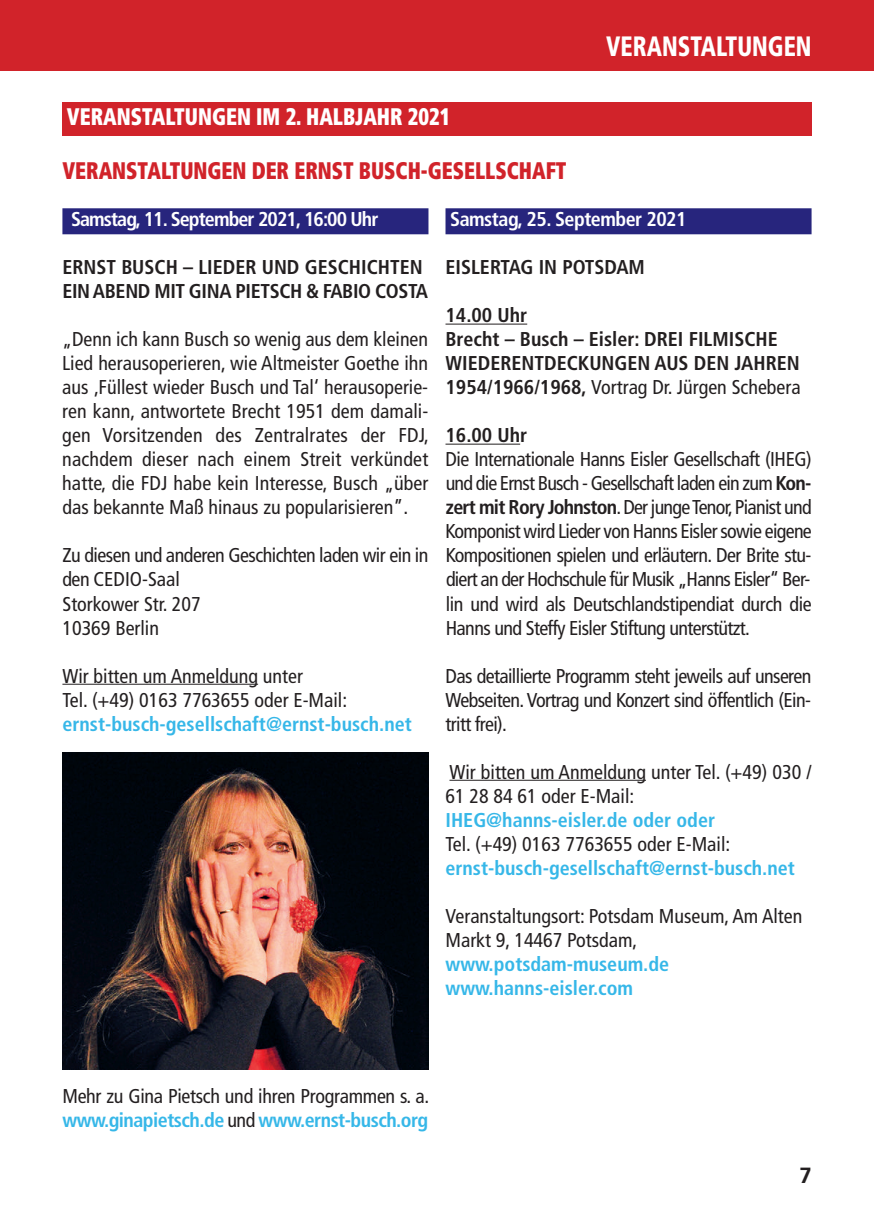
<style>
.page{position:relative;width:874px;height:1225px;background:#fff}
.page>*{position:absolute;margin:0;border:0;box-sizing:border-box;transform-origin:0 0}
.t1{font:900 condensed 28px "Frutiger";color:#fff;scale:.84 1}
.t2{font:900 condensed 24px "Frutiger";color:#d1232a;scale:.85 1}
.t3{font:900 condensed 24px "Frutiger";color:#fff;scale:.85 1}
.t4{font:700 22px "Frutiger";color:#231f20}
.t5{font:condensed 20px/24px "Frutiger LT Com";color:#231f20}
.t6{font:700 condensed 20px/24px "Frutiger LT Com";color:#231f20}
.t7{font:700 condensed 20px/24px "Frutiger LT Com";color:#36b7e8}
.t8{font:condensed 20px/24px "Frutiger LT Com";letter-spacing:-.025em;color:#231f20}
.t9{font:700 condensed 20px "Frutiger LT Com";letter-spacing:-.045em;color:#fff}
.t10{font:700 condensed 20px "Frutiger LT Com";letter-spacing:-.025em;color:#fff}
.s1{font-weight:400}
.s2{font-weight:700}
.s3{font-weight:700;color:#36b7e8}
</style>
<div class="page">
<div style="left:0;top:0;width:873px;height:71px;background:#d1232a"></div>
<div style="left:62px;top:102px;width:749px;height:34px;background:#d1232a"></div>
<div style="left:62px;top:208px;width:366px;height:26px;background:#27257d"></div>
<hr style="left:62px;top:683px;width:196px;height:1px;background:#231f20">
<div style="left:445px;top:208px;width:366px;height:26px;background:#27257d"></div>
<hr style="left:445px;top:323px;width:82px;height:1px;background:#231f20">
<hr style="left:445px;top:443px;width:75px;height:1px;background:#231f20">
<hr style="left:449px;top:779px;width:196px;height:1px;background:#231f20">
<img style="left:62px;top:752px;width:366px;height:318px">
<h1 class="t1" style="left:606px;top:35px;width:246px">VERANSTALTUNGEN</h1>
<p class="t3" style="left:67px;top:107px;width:452px">VERANSTALTUNGEN IM 2. HALBJAHR 2021</p>
<p class="t2" style="left:62px;top:161px;width:594px">VERANSTALTUNGEN DER ERNST BUSCH-GESELLSCHAFT</p>
<p class="t9" style="left:71px;top:207px;width:309px">Samstag, 11. September 2021, 16:00 Uhr</p>
<p class="t6" style="left:62px;top:255px;width:367px">ERNST BUSCH – LIEDER UND GESCHICHTEN<br>EIN ABEND MIT GINA PIETSCH &amp; FABIO COSTA</p>
<p class="t5" style="left:62px;top:327px;width:368px;text-align:justify">„Denn ich kann Busch so wenig aus dem kleinen Lied herausoperieren, wie Altmeister Goethe ihn aus ‚Füllest wieder Busch und Tal‘ herausoperie&shy;ren kann, antwortete Brecht 1951 dem damali&shy;gen Vorsitzenden des Zentralrates der FDJ, nachdem dieser nach einem Streit verkündet hatte, die FDJ habe kein Interesse, Busch „über das bekannte Maß hinaus zu popularisieren”.</p>
<p class="t8" style="left:62px;top:543px;width:367px">Zu diesen und anderen Geschichten laden wir ein in den CEDIO-Saal<br>Storkower Str. 207<br>10369 Berlin</p>
<p class="t5" style="left:62px;top:663px;width:286px">Wir bitten um Anmeldung unter<br>Tel. (+49) 0163 7763655 oder E-Mail:</p>
<p class="t7" style="left:62px;top:711px;width:351px">ernst-busch-gesellschaft@ernst-busch.net</p>
<p class="t10" style="left:450px;top:207px;width:238px">Samstag, 25. September 2021</p>
<p class="t6" style="left:445px;top:255px;width:201px">EISLERTAG IN POTSDAM</p>
<p class="t6" style="left:445px;top:303px;width:356px">14.00 Uhr<br>Brecht – Busch – Eisler: DREI FILMISCHE<br>WIEDERENTDECKUNGEN AUS DEN JAHREN<br>1954/1966/1968, <span class="s1">Vortrag Dr. Jürgen Schebera</span></p>
<p class="t6" style="left:445px;top:423px;width:83px">16.00 Uhr</p>
<p class="t5" style="left:445px;top:447px;width:367px;text-align:justify">Die Internationale Hanns Eisler Gesellschaft (IHEG) und die Ernst Busch - Gesellschaft laden ein zum <span class="s2">Kon&shy;zert mit Rory Johnston</span>. Der junge Tenor, Pianist und Komponist wird Lieder von Hanns Eisler sowie eigene Kompositionen spielen und erläutern. Der Brite stu&shy;diert an der Hochschule für Musik „Hanns Eisler“ Ber&shy;lin und wird als Deutschlandstipendiat durch die Hanns und Steffy Eisler Stiftung unterstützt.</p>
<p class="t5" style="left:445px;top:663px;width:367px;text-align:justify">Das detaillierte Programm steht jeweils auf unseren Webseiten. Vortrag und Konzert sind öffentlich (Ein&shy;tritt frei).</p>
<p class="t5" style="left:445px;top:759px;width:367px">Wir bitten um Anmeldung unter Tel. (+49) 030 /<br>61 28 84 61 oder E-Mail:</p>
<p class="t7" style="left:445px;top:807px;width:271px">IHEG@hanns-eisler.de oder oder</p>
<p class="t5" style="left:445px;top:831px;width:286px">Tel. (+49) 0163 7763655 oder E-Mail:</p>
<p class="t7" style="left:445px;top:855px;width:351px">ernst-busch-gesellschaft@ernst-busch.net</p>
<p class="t5" style="left:445px;top:903px;width:358px">Veranstaltungsort: Potsdam Museum, Am Alten<br>Markt 9, 14467 Potsdam,</p>
<p class="t7" style="left:445px;top:951px;width:225px">www.potsdam-museum.de www.hanns-eisler.com</p>
<p class="t5" style="left:62px;top:1083px;width:368px">Mehr zu Gina Pietsch und ihren Programmen s. a. <span class="s3">www.ginapietsch.de</span> und <span class="s3">www.ernst-busch.org</span></p>
<p class="t4" style="left:798px;top:1166px;width:14px">7</p>
</div>
